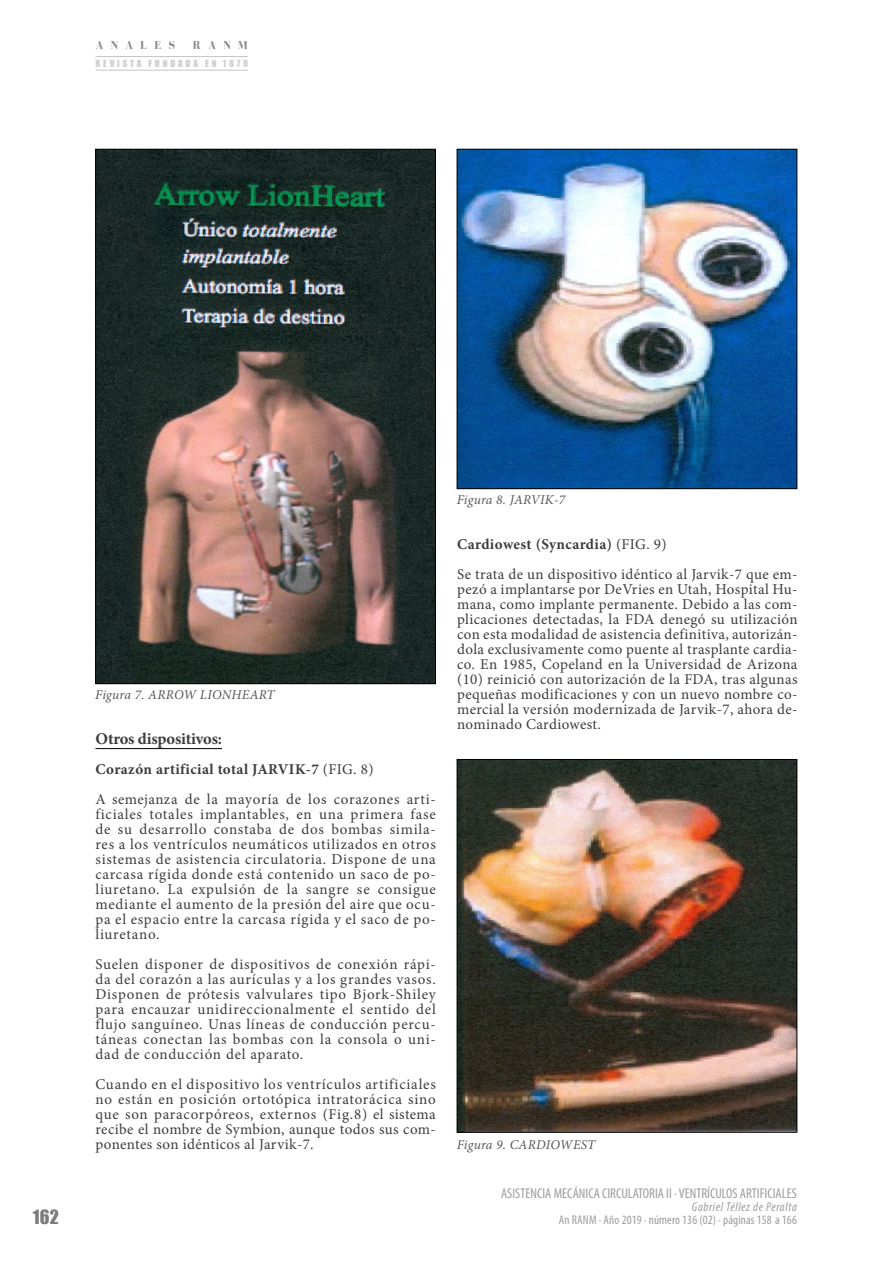
<style>
.page{position:relative;width:893px;height:1263px;background:#fff}
.page>*{position:absolute;margin:0;border:0;box-sizing:border-box;transform-origin:0 0}
.t1{font:18px "Impact";color:#7c7b7b}
.Titulillos{font:700 16.5px "Minion Pro";letter-spacing:-.01em;color:#3c3c3b}
.Anales{font:15px/15px "Minion Pro";letter-spacing:.035em;color:#3c3c3b;text-align:justify}
.Anales-2{font:700 15px "Minion Pro";letter-spacing:.025em;color:#3c3c3b}
.t2{font:condensed 14.25px "Myriad Pro";color:#9d9d9c}
.t3{font:italic 13.5px "Minion Pro";letter-spacing:.01em;color:#575756}
.t4{font:condensed 12.75px "Myriad Pro";letter-spacing:.01em;color:#9d9d9c}
.t5{font:italic condensed 12.75px "Myriad Pro";letter-spacing:.05em;color:#9d9d9c}
.t6{font:700 12px "Bodoni FLF";letter-spacing:.6em;color:#3c3c3b}
.t7{font:9px "Impact";letter-spacing:.315em;color:#9d9d9c}
.s1{font-weight:400}
</style>
<div class="page">
<hr style="left:96px;top:56px;width:152px;height:1px;background:#9d9d9c">
<hr style="left:96px;top:70px;width:152px;height:1px;background:#9d9d9c">
<hr style="left:95px;top:748px;width:127px;height:1px;background:#000">
<img style="left:97px;top:151px;width:337px;height:531px">
<img style="left:459px;top:151px;width:336px;height:336px">
<div style="left:457px;top:149px;width:340px;height:340px;border:1px solid #000"></div>
<img style="left:459px;top:761px;width:336px;height:369px">
<div style="left:457px;top:759px;width:340px;height:373px;border:1px solid #000"></div>
<p class="t6" style="left:96px;top:39px;width:81px">ANALES</p>
<p class="t6" style="left:193px;top:39px;width:57px">RANM</p>
<p class="t7" style="left:96px;top:56px;width:154px">REVISTA FUNDADA EN 1879</p>
<p class="t1" style="left:33px;top:1203px;width:28px">162</p>
<p class="t3" style="left:95px;top:685px;width:181px">Figura 7. ARROW LIONHEART</p>
<p class="Titulillos" style="left:95px;top:727px;width:128px">Otros dispositivos:</p>
<p class="Anales-2" style="left:95px;top:759px;width:280px">Corazón artificial total JARVIK-7 <span class="s1">(FIG. 8)</span></p>
<p class="Anales" style="left:95px;top:792px;width:342px">A semejanza de la mayoría de los corazones arti&shy;ficiales totales implantables, en una primera fase de su desarrollo constaba de dos bombas simila&shy;res a los ventrículos neumáticos utilizados en otros sistemas de asistencia circulatoria. Dispone de una carcasa rígida donde está contenido un saco de po&shy;liuretano. La expulsión de la sangre se consigue mediante el aumento de la presión del aire que ocu&shy;pa el espacio entre la carcasa rígida y el saco de po&shy;liuretano.</p>
<p class="Anales" style="left:95px;top:957px;width:342px">Suelen disponer de dispositivos de conexión rápi&shy;da del corazón a las aurículas y a los grandes vasos.<br>Disponen de prótesis valvulares tipo Bjork-Shiley para encauzar unidireccionalmente el sentido del flujo sanguíneo. Unas líneas de conducción percu&shy;táneas conectan las bombas con la consola o uni&shy;dad de conducción del aparato.</p>
<p class="Anales" style="left:95px;top:1077px;width:342px">Cuando en el dispositivo los ventrículos artificiales no están en posición ortotópica intratorácica sino que son paracorpóreos, externos (Fig.8) el sistema recibe el nombre de Symbion, aunque todos sus com&shy;ponentes son idénticos al Jarvik-7.</p>
<p class="t3" style="left:457px;top:490px;width:110px">Figura 8. JARVIK-7</p>
<p class="Anales-2" style="left:457px;top:534px;width:211px">Cardiowest (Syncardia) <span class="s1">(FIG. 9)</span></p>
<p class="Anales" style="left:457px;top:567px;width:342px">Se trata de un dispositivo idéntico al Jarvik-7 que em&shy;pezó a implantarse por DeVries en Utah, Hospital Hu&shy;mana, como implante permanente. Debido a las com&shy;plicaciones detectadas, la FDA denegó su utilización con esta modalidad de asistencia definitiva, autorizán&shy;dola exclusivamente como puente al trasplante cardia&shy;co. En 1985, Copeland en la Universidad de Arizona (10) reinició con autorización de la FDA, tras algunas pequeñas modificaciones y con un nuevo nombre co&shy;mercial la versión modernizada de Jarvik-7, ahora de&shy;nominado Cardiowest.</p>
<p class="t3" style="left:457px;top:1135px;width:140px">Figura 9. CARDIOWEST</p>
<p class="t2" style="left:501px;top:1184px;width:297px">ASISTENCIA MECÁNICA CIRCULATORIA II · VENTRÍCULOS ARTIFICIALES</p>
<p class="t5" style="left:692px;top:1199px;width:107px">Gabriel Téllez de Peralta</p>
<p class="t4" style="left:559px;top:1212px;width:240px">An RANM · Año 2019 · número 136 (02) · páginas 158 a 166</p>
</div>
